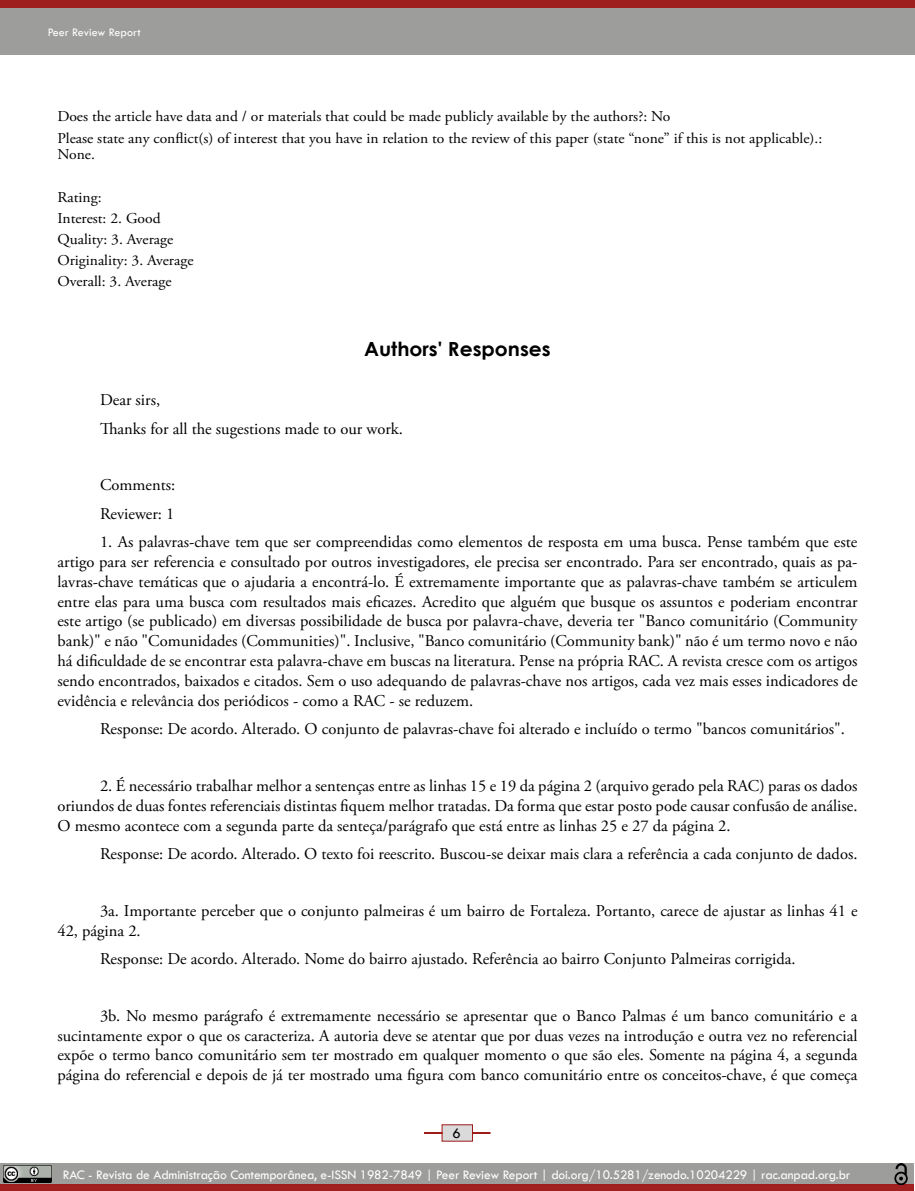
<style>
.page{position:relative;width:915px;height:1191px;background:#fff}
.page>*{position:absolute;margin:0;border:0;box-sizing:border-box;transform-origin:0 0}
.t1{font:700 19.5px "Century Gothic";color:#000;scale:1.04 1}
.t2{font:16.5px/19.8px "Adobe Garamond Pro";color:#000}
.t3{font:15px/21.1px "Adobe Garamond Pro";color:#000;scale:1.04 1}
.t4{font:15px "Tw Cen";color:#000}
.t5{font:13.5px "Tw Cen";letter-spacing:-.01em;color:#fff}
.t6{font:12px "Tw Cen";color:#fff}
</style>
<div class="page">
<svg style="left:424px;top:1124px;width:67px;height:18px"></svg>
<hr style="left:914px;top:0;width:1px;height:54px;background:#9d9d9c">
<div style="left:0;top:0;width:914px;height:54px;background:#9d9d9c"></div>
<div style="left:0;top:0;width:914px;height:7px;background:#9d1a18"></div>
<div style="left:0;top:1163px;width:913px;height:21px;background:#9d9d9c"></div>
<div style="left:0;top:1184px;width:913px;height:7px;background:#a0211f"></div>
<img style="left:4px;top:1165px;width:48px;height:17px">
<img style="left:894px;top:1163px;width:13px;height:21px">
<p class="t6" style="left:48px;top:25px;width:94px">Peer Review Report</p>
<p class="t3" style="left:57px;top:107px;width:736px">Does the article have data and / or materials that could be made publicly available by the authors?: No<br>Please state any conflict(s) of interest that you have in relation to the review of this paper (state “none” if this is not applicable).:</p>
<p class="t3" style="left:57px;top:145px;width:38px">None.</p>
<p class="t3" style="left:57px;top:187px;width:132px">Rating:<br>Interest: 2. Good<br>Quality: 3. Average<br>Originality: 3. Average<br>Overall: 3. Average</p>
<p class="t1" style="left:364px;top:334px;width:181px">Authors' Responses</p>
<p class="t2" style="left:100px;top:386px;width:304px;line-height:28.3px">Dear sirs,<br>Thanks for all the sugestions made to our work.</p>
<p class="t2" style="left:100px;top:471px;width:77px;line-height:28.3px">Comments:<br>Reviewer: 1</p>
<p class="t2" style="left:57px;top:532px;width:801px;text-align:justify;text-indent:43px">1. As palavras-chave tem que ser compreendidas como elementos de resposta em uma busca. Pense também que este artigo para ser referencia e consultado por outros investigadores, ele precisa ser encontrado. Para ser encontrado, quais as pa&shy;lavras-chave temáticas que o ajudaria a encontrá-lo. É extremamente importante que as palavras-chave também se articulem entre elas para uma busca com resultados mais eficazes. Acredito que alguém que busque os assuntos e poderiam encontrar este artigo (se publicado) em diversas possibilidade de busca por palavra-chave, deveria ter "Banco comunitário (Community bank)" e não "Comunidades (Communities)". Inclusive, "Banco comunitário (Community bank)" não é um termo novo e não há dificuldade de se encontrar esta palavra-chave em buscas na literatura. Pense na própria RAC. A revista cresce com os artigos sendo encontrados, baixados e citados. Sem o uso adequando de palavras-chave nos artigos, cada vez mais esses indicadores de evidência e relevância dos periódicos - como a RAC - se reduzem.</p>
<p class="t2" style="left:100px;top:719px;width:746px">Response: De acordo. Alterado. O conjunto de palavras-chave foi alterado e incluído o termo "bancos comunitários".</p>
<p class="t2" style="left:57px;top:776px;width:801px;text-align:justify;text-indent:43px">2. É necessário trabalhar melhor a sentenças entre as linhas 15 e 19 da página 2 (arquivo gerado pela RAC) paras os dados oriundos de duas fontes referenciais distintas fiquem melhor tratadas. Da forma que estar posto pode causar confusão de análise.<br>O mesmo acontece com a segunda parte da senteça/parágrafo que está entre as linhas 25 e 27 da página 2.</p>
<p class="t2" style="left:100px;top:844px;width:758px">Response: De acordo. Alterado. O texto foi reescrito. Buscou-se deixar mais clara a referência a cada conjunto de dados.</p>
<p class="t2" style="left:57px;top:901px;width:801px;text-indent:43px">3a. Importante perceber que o conjunto palmeiras é um bairro de Fortaleza. Portanto, carece de ajustar as linhas 41 e<br>42, página 2.</p>
<p class="t2" style="left:100px;top:949px;width:697px">Response: De acordo. Alterado. Nome do bairro ajustado. Referência ao bairro Conjunto Palmeiras corrigida.</p>
<p class="t2" style="left:57px;top:1006px;width:801px;text-align:justify;text-indent:43px">3b. No mesmo parágrafo é extremamente necessário se apresentar que o Banco Palmas é um banco comunitário e a sucintamente expor o que os caracteriza. A autoria deve se atentar que por duas vezes na introdução e outra vez no referencial expõe o termo banco comunitário sem ter mostrado em qualquer momento o que são eles. Somente na página 4, a segunda página do referencial e depois de já ter mostrado uma figura com banco comunitário entre os conceitos-chave, é que começa</p>
<p class="t4" style="left:452px;top:1123px;width:10px">6</p>
<p class="t5" style="left:63px;top:1166px;width:788px">RAC - Revista de Administração Contemporânea, e-ISSN 1982-7849 | Peer Review Report | doi.org/10.5281/zenodo.10204229 | rac.anpad.org.br</p>
</div>
